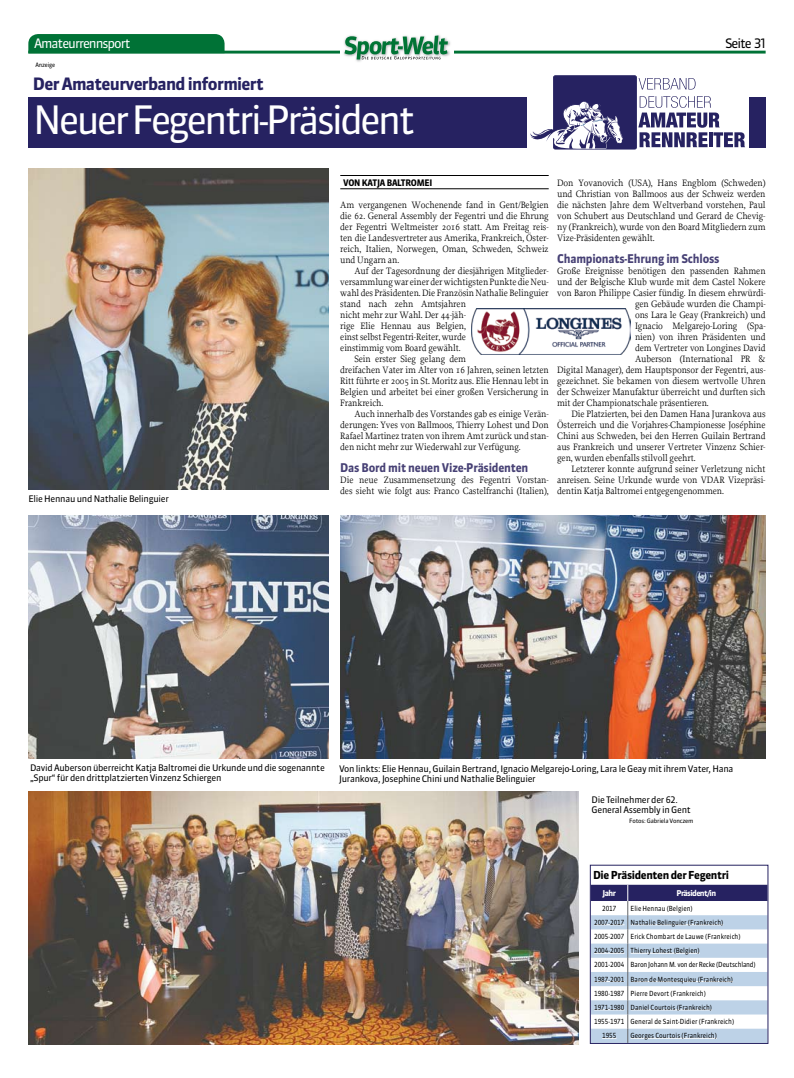
<style>
.page{position:relative;width:794px;height:1078px;background:#fff}
.page>*{position:absolute;margin:0;border:0;box-sizing:border-box;transform-origin:0 0}
.t1{font:39px "Sanuk";letter-spacing:-.08em;color:#fff}
.t2{font:700 17px "Sanuk TF";letter-spacing:-.04em;color:#262261}
.t3{font:13px "Sanuk LF";letter-spacing:-.08em;color:#fff}
.t4{font:13px "Sanuk LF";letter-spacing:-.08em;color:#000}
.t5{font:700 12px "Sanuk TF";letter-spacing:-.02em;color:#474175;scale:.95 1}
.t6{font:700 11px "Sanuk TF";letter-spacing:-.035em;color:#000}
.t7{font:9.7px/11px "Proforma";letter-spacing:-.01em;color:#000;text-align:justify;scale:.95 1}
.t8{font:9px/10px "Sanuk TF";letter-spacing:-.03em;color:#000}
.t9{font:700 9px "Sanuk TF";letter-spacing:-.03em;color:#000;scale:.95 1}
.t10{font:700 8px "Sanuk LF";letter-spacing:-.075em;color:#fff}
.t11{font:7px "Sanuk TF";color:#000;scale:.9 1}
.t12{font:7px "Sanuk TF";letter-spacing:-.025em;color:#000;scale:.9 1}
.t13{font:6px "Sanuk TF";letter-spacing:-.03em;color:#000}
.t14{font:6px "Sanuk TF";letter-spacing:-.03em;color:#000;scale:.95 1}
</style>
<div class="page">
<hr style="left:28px;top:51px;width:737px;height:3px;background:#007236">
<div style="left:340px;top:34px;width:114px;height:22px;background:#fff"></div>
<img style="left:356px;top:40px;width:94px;height:22px">
<svg style="left:344px;top:35px;width:104px;height:24px"></svg>
<svg style="left:28px;top:34px;width:196px;height:20px;background:#07763b"></svg>
<div style="left:28px;top:98px;width:737px;height:50px;background:#262261"></div>
<hr style="left:340px;top:175px;width:209px;height:1px;background:#000">
<hr style="left:340px;top:188px;width:209px;height:1px;background:#000">
<div style="left:527px;top:76px;width:222px;height:77px;background:#fff"></div>
<div style="left:553px;top:76px;width:83px;height:73px;background:#262261;border-radius:2px"></div>
<div style="left:553px;top:76px;width:83px;height:73px;border:1px solid #262261;border-radius:2px"></div>
<svg style="left:638px;top:78px;width:57px;height:11px"></svg>
<svg style="left:638px;top:96px;width:107px;height:51px"></svg>
<svg style="left:530px;top:101px;width:93px;height:48px"></svg>
<svg style="left:592px;top:884px;width:174px;height:157px"></svg>
<hr style="left:630px;top:1037px;width:87px;height:1px;background:#fff">
<div style="left:590px;top:864px;width:178px;height:179px;border:1px solid #262261"></div>
<img style="left:340px;top:516px;width:425px;height:242px">
<img style="left:28px;top:168px;width:301px;height:321px">
<img style="left:28px;top:516px;width:301px;height:242px">
<img style="left:28px;top:791px;width:550px;height:253px">
<img style="left:472px;top:308px;width:158px;height:47px">
<h3 class="t3" style="left:34px;top:36px;width:98px">Amateurrennsport</h3>
<h3 class="t4" style="left:725px;top:36px;width:42px">Seite 31</h3>
<h2 class="t2" style="left:33px;top:74px;width:232px">Der Amateurverband informiert</h2>
<h1 class="t1" style="left:33px;top:96px;width:384px">Neuer Fegentri-Präsident</h1>
<p class="t14" style="left:35px;top:61px;width:22px">Anzeige</p>
<p class="t8" style="left:28px;top:494px;width:142px">Elie Hennau und Nathalie Belinguier</p>
<p class="t9" style="left:343px;top:177px;width:95px">von Katja Baltromei</p>
<p class="t7" style="left:340px;top:199px;width:221px">Am vergangenen Wochenende fand in Gent/Belgien die 62. General Assembly der Fegentri und die Ehrung der Fegentri Weltmeister 2016 statt. Am Freitag reis&shy;ten die Landesvertreter aus Amerika, Frankreich, Öster&shy;reich, Italien, Norwegen, Oman, Schweden, Schweiz und Ungarn an.</p>
<p class="t7" style="left:354px;top:265px;width:206px">Auf der Tagesordnung der diesjährigen Mitglieder-</p>
<p class="t7" style="left:340px;top:276px;width:221px">versammlung war einer der wichtigsten Punkte die Neu-</p>
<p class="t7" style="left:340px;top:287px;width:221px">wahl des Präsidenten. Die Französin Nathalie Belinguier</p>
<p class="t7" style="left:340px;top:298px;width:134px">stand nach zehn Amtsjahren</p>
<p class="t7" style="left:340px;top:309px;width:134px">nicht mehr zur Wahl. Der 44-jäh-</p>
<p class="t7" style="left:340px;top:320px;width:134px">rige Elie Hennau aus Belgien,</p>
<p class="t7" style="left:340px;top:331px;width:134px">einst selbst Fegentri-Reiter, wurde</p>
<p class="t7" style="left:340px;top:342px;width:128px">einstimmig vom Board gewählt.</p>
<p class="t7" style="left:354px;top:353px;width:119px">Sein erster Sieg gelang dem</p>
<p class="t7" style="left:340px;top:364px;width:221px">dreifachen Vater im Alter von 16 Jahren, seinen letzten</p>
<p class="t7" style="left:340px;top:375px;width:221px">Ritt führte er 2005 in St. Moritz aus. Elie Hennau lebt in</p>
<p class="t7" style="left:340px;top:386px;width:221px">Belgien und arbeitet bei einer großen Versicherung in</p>
<p class="t7" style="left:340px;top:397px;width:47px">Frankreich.</p>
<p class="t7" style="left:354px;top:408px;width:206px">Auch innerhalb des Vorstandes gab es einige Verän-</p>
<p class="t7" style="left:340px;top:419px;width:221px">derungen: Yves von Ballmoos, Thierry Lohest und Don</p>
<p class="t7" style="left:340px;top:430px;width:221px">Rafael Martinez traten von ihrem Amt zurück und stan-</p>
<p class="t7" style="left:340px;top:441px;width:191px">den nicht mehr zur Wiederwahl zur Verfügung.</p>
<p class="t5" style="left:340px;top:460px;width:199px">Das Bord mit neuen Vize-Präsidenten</p>
<p class="t7" style="left:340px;top:474px;width:221px">Die neue Zusammensetzung des Fegentri Vorstan&shy;des sieht wie folgt aus: Franco Castelfranchi (Italien),</p>
<p class="t7" style="left:557px;top:177px;width:221px">Don Yovanovich (USA), Hans Engblom (Schweden) und Christian von Ballmoos aus der Schweiz werden die nächsten Jahre dem Weltverband vorstehen, Paul von Schubert aus Deutschland und Gerard de Chevig&shy;ny (Frankreich), wurde von den Board Mitgliedern zum Vize-Präsidenten gewählt.</p>
<p class="t5" style="left:557px;top:251px;width:172px">Championats-Ehrung im Schloss</p>
<p class="t7" style="left:557px;top:265px;width:221px">Große Ereignisse benötigen den passenden Rahmen</p>
<p class="t7" style="left:557px;top:276px;width:221px">und der Belgische Klub wurde mit dem Castel Nokere</p>
<p class="t7" style="left:557px;top:287px;width:221px">von Baron Philippe Casier fündig. In diesem ehrwürdi-</p>
<p class="t7" style="left:635px;top:298px;width:139px">gen Gebäude wurden die Champi-</p>
<p class="t7" style="left:635px;top:309px;width:139px">ons Lara le Geay (Frankreich) und</p>
<p class="t7" style="left:635px;top:320px;width:139px">Ignacio Melgarejo-Loring (Spa-</p>
<p class="t7" style="left:635px;top:331px;width:139px">nien) von ihren Präsidenten und</p>
<p class="t7" style="left:635px;top:342px;width:139px">dem Vertreter von Longines David</p>
<p class="t7" style="left:635px;top:353px;width:139px">Auberson (International PR &amp;</p>
<p class="t7" style="left:557px;top:364px;width:221px">Digital Manager), dem Hauptsponsor der Fegentri, aus-</p>
<p class="t7" style="left:557px;top:375px;width:221px">gezeichnet. Sie bekamen von diesem wertvolle Uhren</p>
<p class="t7" style="left:557px;top:386px;width:221px">der Schweizer Manufaktur überreicht und durften sich</p>
<p class="t7" style="left:557px;top:397px;width:161px">mit der Championatschale präsentieren.</p>
<p class="t7" style="left:571px;top:408px;width:206px">Die Platzierten, bei den Damen Hana Jurankova aus</p>
<p class="t7" style="left:557px;top:419px;width:221px">Österreich und die Vorjahres-Championesse Joséphine</p>
<p class="t7" style="left:557px;top:430px;width:221px">Chini aus Schweden, bei den Herren Guilain Bertrand</p>
<p class="t7" style="left:557px;top:441px;width:221px">aus Frankreich und unserer Vertreter Vinzenz Schier-</p>
<p class="t7" style="left:557px;top:452px;width:147px">gen, wurden ebenfalls stilvoll geehrt.</p>
<p class="t7" style="left:571px;top:463px;width:206px">Letzterer konnte aufgrund seiner Verletzung nicht</p>
<p class="t7" style="left:557px;top:474px;width:221px">anreisen. Seine Urkunde wurde von VDAR Vizepräsi-</p>
<p class="t7" style="left:557px;top:485px;width:177px">dentin Katja Baltromei entgegengenommen.</p>
<p class="t8" style="left:30px;top:762px;width:296px">David Auberson überreicht Katja Baltromei die Urkunde und die sogenannte „Spur“ für den drittplatzierten Vinzenz Schiergen</p>
<p class="t8" style="left:339px;top:763px;width:396px">Von linkts: Elie Hennau, Guilain Bertrand, Ignacio Melgarejo-Loring, Lara le Geay mit ihrem Vater, Hana<br>Jurankova, Josephine Chini und Nathalie Belinguier</p>
<p class="t8" style="left:591px;top:794px;width:101px">Die Teilnehmer der 62.<br>General Assembly in Gent</p>
<p class="t13" style="left:629px;top:816px;width:66px">Fotos: Gabriela Vonczem</p>
<p class="t6" style="left:593px;top:868px;width:138px">Die Präsidenten der Fegentri</p>
<p class="t10" style="left:602px;top:887px;width:15px">Jahr</p>
<p class="t10" style="left:676px;top:887px;width:41px">Präsident/in</p>
<p class="t11" style="left:602px;top:903px;width:18px">2017</p>
<p class="t11" style="left:630px;top:903px;width:70px">Elie Hennau (Belgien)</p>
<p class="t11" style="left:594px;top:917px;width:145px">2007-2017 Nathalie Belinguier (Frankreich)</p>
<p class="t11" style="left:594px;top:932px;width:164px">2005-2007 Erick Chombart de Lauwe (Frankreich)</p>
<p class="t11" style="left:594px;top:946px;width:119px">2004-2005 Thierry Lohest (Belgien)</p>
<p class="t12" style="left:594px;top:960px;width:181px">2001-2004 Baron Johann M. von der Recke (Deutschland)</p>
<p class="t11" style="left:594px;top:974px;width:156px">1987-2001 Baron de Montesquieu (Frankreich)</p>
<p class="t11" style="left:594px;top:988px;width:126px">1980-1987 Pierre Devort (Frankreich)</p>
<p class="t11" style="left:594px;top:1002px;width:133px">1971-1980 Daniel Courtois (Frankreich)</p>
<p class="t11" style="left:594px;top:1017px;width:157px">1955-1971 General de Saint-Didier (Frankreich)</p>
<p class="t11" style="left:602px;top:1031px;width:18px">1955</p>
<p class="t11" style="left:630px;top:1031px;width:97px">Georges Courtois (Frankreich)</p>
</div>
